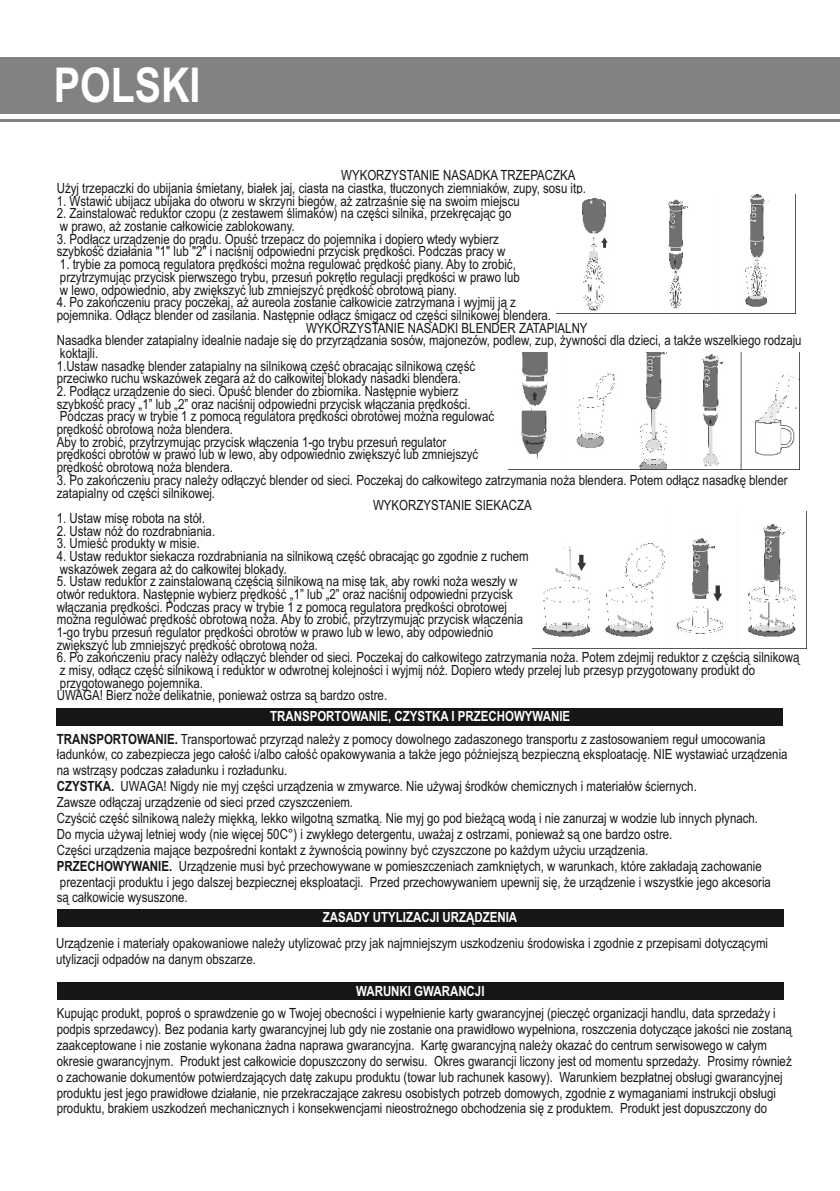
<style>
.page{position:relative;width:840px;height:1191px;background:#fff}
.page>*{position:absolute;margin:0;border:0;box-sizing:border-box;transform-origin:0 0}
.t1{font:700 48px "Arial Narrow";color:#fff}
.t2{font:14px/12.6px "Arial Narrow";color:#151616}
.t3{font:700 14px "Arial Narrow";color:#fff}
.s1{font-weight:700}
</style>
<div class="page">
<div style="left:0;top:57px;width:839px;height:56px;background:#818281"></div>
<hr style="left:0;top:119px;width:839px;height:3px;background:#818281">
<div style="left:57px;top:709px;width:725px;height:17px;background:#151616"></div>
<div style="left:57px;top:910px;width:725px;height:17px;background:#151616"></div>
<img style="left:556px;top:194px;width:239px;height:120px">
<img style="left:521px;top:353px;width:278px;height:116px">
<img style="left:542px;top:524px;width:254px;height:113px">
<div style="left:57px;top:982px;width:725px;height:17px;background:#151616"></div>
<h1 class="t1" style="left:54px;top:67px;width:148px">POLSKI</h1>
<p class="t2" style="left:57px;top:170px;width:530px;text-indent:284px">WYKORZYSTANIE NASADKA TRZEPACZKA<br>Użyj trzepaczki do ubijania śmietany, białek jaj, ciasta na ciastka, tłuczonych ziemniaków, zupy, sosu itp.</p>
<p class="t2" style="left:57px;top:196px;width:464px">1. Wstawić ubijacz ubijaka do otworu w skrzyni biegów, aż zatrzaśnie się na swoim miejscu</p>
<p class="t2" style="left:57px;top:208px;width:456px">2. Zainstalować reduktor czopu (z zestawem ślimaków) na części silnika, przekręcając go w prawo, aż zostanie całkowicie zablokowany.</p>
<p class="t2" style="left:57px;top:234px;width:450px">3. Podłącz urządzenie do prądu. Opuść trzepacz do pojemnika i dopiero wtedy wybierz szybkość działania "1" lub "2" i naciśnij odpowiedni przycisk prędkości. Podczas pracy w</p>
<p class="t2" style="left:60px;top:259px;width:461px">1. trybie za pomocą regulatora prędkości można regulować prędkość piany. Aby to zrobić, przytrzymując przycisk pierwszego trybu, przesuń pokrętło regulacji prędkości w prawo lub w lewo, odpowiednio, aby zwiększyć lub zmniejszyć prędkość obrotową piany.</p>
<p class="t2" style="left:57px;top:297px;width:460px">4. Po zakończeniu pracy poczekaj, aż aureola zostanie całkowicie zatrzymana i wyjmij ją z</p>
<p class="t2" style="left:57px;top:310px;width:495px">pojemnika. Odłącz blender od zasilania. Następnie odłącz śmigacz od części silnikowej blendera.</p>
<p class="t2" style="left:306px;top:323px;width:283px">WYKORZYSTANIE NASADKI BLENDER ZATAPIALNY</p>
<p class="t2" style="left:57px;top:335px;width:746px">Nasadka blender zatapialny idealnie nadaje się do przyrządzania sosów, majonezów, podlew, zup, żywności dla dzieci, a także wszelkiego rodzaju</p>
<p class="t2" style="left:60px;top:348px;width:40px">koktajli.</p>
<p class="t2" style="left:57px;top:361px;width:419px">1.Ustaw nasadkę blender zatapialny na silnikową część obracając silnikową część</p>
<p class="t2" style="left:57px;top:373px;width:405px">przeciwko ruchu wskazówek zegara aż do całkowitej blokady nasadki blendera.</p>
<p class="t2" style="left:57px;top:386px;width:439px">2. Podłącz urządzenie do sieci. Opuść blender do zbiornika. Następnie wybierz szybkość pracy „1” lub „2” oraz naciśnij odpowiedni przycisk włączania prędkości.<br>Podczas pracy w trybie 1 z pomocą regulatora prędkości obrotowej można regulować prędkość obrotową noża blendera.<br>Aby to zrobić, przytrzymując przycisk włączenia 1-go trybu przesuń regulator prędkości obrotów w prawo lub w lewo, aby odpowiednio zwiększyć lub zmniejszyć prędkość obrotową noża blendera.</p>
<p class="t2" style="left:57px;top:475px;width:732px">3. Po zakończeniu pracy należy odłączyć blender od sieci. Poczekaj do całkowitego zatrzymania noża blendera. Potem odłącz nasadkę blender</p>
<p class="t2" style="left:57px;top:487px;width:160px">zatapialny od części silnikowej.</p>
<p class="t2" style="left:373px;top:500px;width:160px">WYKORZYSTANIE SIEKACZA</p>
<p class="t2" style="left:57px;top:513px;width:150px">1. Ustaw misę robota na stół.</p>
<p class="t2" style="left:57px;top:525px;width:160px">2. Ustaw nóż do rozdrabniania.</p>
<p class="t2" style="left:57px;top:538px;width:144px">3. Umieść produkty w misie.</p>
<p class="t2" style="left:57px;top:551px;width:473px">4. Ustaw reduktor siekacza rozdrabniania na silnikową część obracając go zgodnie z ruchem wskazówek zegara aż do całkowitej blokady.</p>
<p class="t2" style="left:57px;top:576px;width:467px">5. Ustaw reduktor z zainstalowaną częścią silnikową na misę tak, aby rowki noża weszły w otwór reduktora. Następnie wybierz prędkość „1” lub „2” oraz naciśnij odpowiedni przycisk włączania prędkości. Podczas pracy w trybie 1 z pomocą regulatora prędkości obrotowej można regulować prędkość obrotową noża. Aby to zrobić, przytrzymując przycisk włączenia 1-go trybu przesuń regulator prędkości obrotów w prawo lub w lewo, aby odpowiednio zwiększyć lub zmniejszyć prędkość obrotową noża.</p>
<p class="t2" style="left:57px;top:652px;width:744px">6. Po zakończeniu pracy należy odłączyć blender od sieci. Poczekaj do całkowitego zatrzymania noża. Potem zdejmij reduktor z częścią silnikową z misy, odłącz część silnikową i reduktor w odwrotnej kolejności i wyjmij nóż. Dopiero wtedy przelej lub przesyp przygotowany produkt do przygotowanego pojemnika.<br>UWAGA! Bierz noże delikatnie, ponieważ ostrza są bardzo ostre.</p>
<p class="t2" style="left:57px;top:732px;width:732px;line-height:15.8px"><span class="s1">TRANSPORTOWANIE.</span> Transportować przyrząd należy z pomocy dowolnego zadaszonego transportu z zastosowaniem reguł umocowania ładunków, co zabezpiecza jego całość i/albo całość opakowywania a także jego późniejszą bezpieczną eksploatację. NIE wystawiać urządzenia na wstrząsy podczas załadunku i rozładunku.<br><span class="s1">CZYSTKA.</span> UWAGA! Nigdy nie myj części urządzenia w zmywarce. Nie używaj środków chemicznych i materiałów ściernych.<br>Zawsze odłączaj urządzenie od sieci przed czyszczeniem.<br>Czyścić część silnikową należy miękką, lekko wilgotną szmatką. Nie myj go pod bieżącą wodą i nie zanurzaj w wodzie lub innych płynach.<br>Do mycia używaj letniej wody (nie więcej 50C°) i zwykłego detergentu, uważaj z ostrzami, ponieważ są one bardzo ostre.<br>Części urządzenia mające bezpośredni kontakt z żywnością powinny być czyszczone po każdym użyciu urządzenia.<br><span class="s1">PRZECHOWYWANIE.</span> Urządzenie musi być przechowywane w pomieszczeniach zamkniętych, w warunkach, które zakładają zachowanie prezentacji produktu i jego dalszej bezpiecznej eksploatacji. Przed przechowywaniem upewnij się, że urządzenie i wszystkie jego akcesoria<br>są całkowicie wysuszone.</p>
<p class="t3" style="left:270px;top:711px;width:301px">TRANSPORTOWANIE, CZYSTKA I PRZECHOWYWANIE</p>
<p class="t3" style="left:322px;top:911px;width:196px">ZASADY UTYLIZACJI URZĄDZENIA</p>
<p class="t2" style="left:56px;top:936px;width:713px;line-height:15.8px">Urządzenie i materiały opakowaniowe należy utylizować przy jak najmniejszym uszkodzeniu środowiska i zgodnie z przepisami dotyczącymi utylizacji odpadów na danym obszarze.</p>
<p class="t3" style="left:356px;top:985px;width:130px">WARUNKI GWARANCJI</p>
<p class="t2" style="left:57px;top:1006px;width:736px;line-height:15.8px">Kupując produkt, poproś o sprawdzenie go w Twojej obecności i wypełnienie karty gwarancyjnej (pieczęć organizacji handlu, data sprzedaży i podpis sprzedawcy). Bez podania karty gwarancyjnej lub gdy nie zostanie ona prawidłowo wypełniona, roszczenia dotyczące jakości nie zostaną zaakceptowane i nie zostanie wykonana żadna naprawa gwarancyjna. Kartę gwarancyjną należy okazać do centrum serwisowego w całym okresie gwarancyjnym. Produkt jest całkowicie dopuszczony do serwisu. Okres gwarancji liczony jest od momentu sprzedaży. Prosimy również o zachowanie dokumentów potwierdzających datę zakupu produktu (towar lub rachunek kasowy). Warunkiem bezpłatnej obsługi gwarancyjnej produktu jest jego prawidłowe działanie, nie przekraczające zakresu osobistych potrzeb domowych, zgodnie z wymaganiami instrukcji obsługi produktu, brakiem uszkodzeń mechanicznych i konsekwencjami nieostrożnego obchodzenia się z produktem. Produkt jest dopuszczony do</p>
</div>
